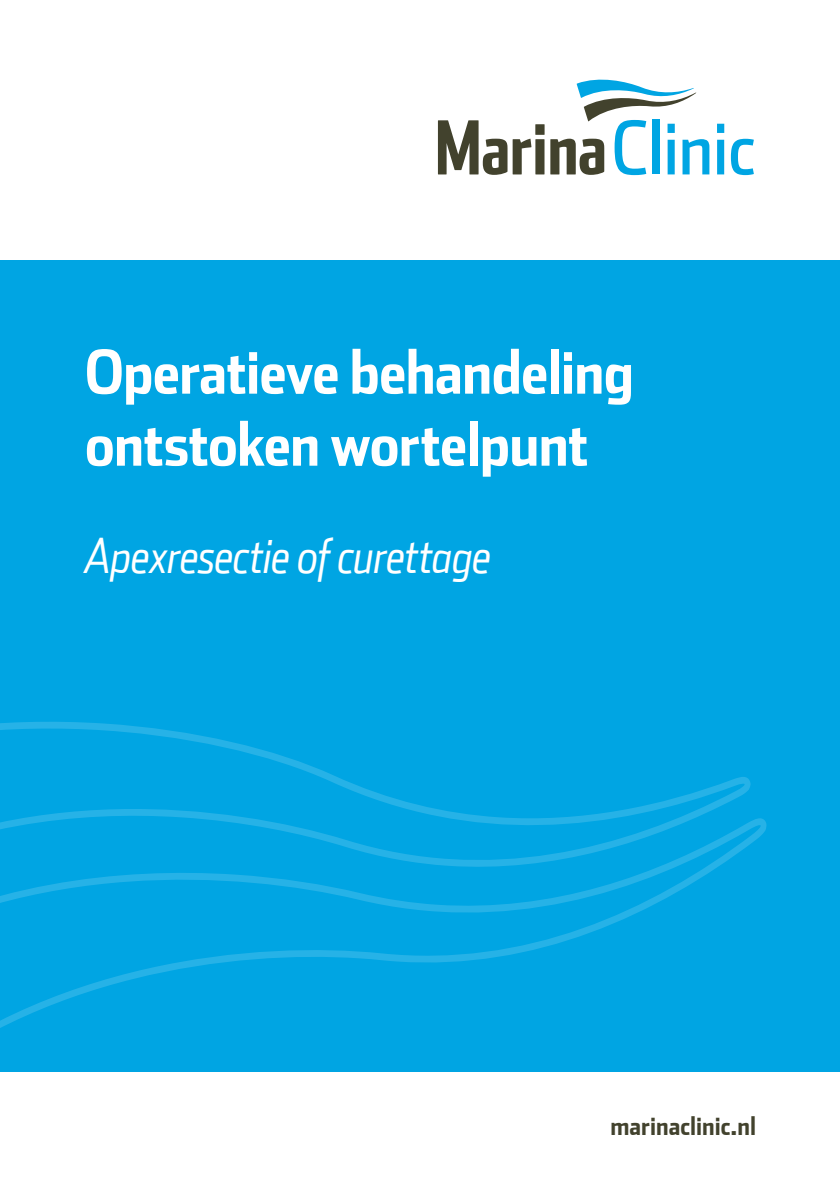
<style>
.page{position:relative;width:840px;height:1191px;background:#fff}
.page>*{position:absolute;margin:0;border:0;box-sizing:border-box;transform-origin:0 0}
.Titel{font:700 60px "Stainless Cond";letter-spacing:-.01em;color:#fff}
.Subtitel{font:italic 300 48px "Stainless Cond";letter-spacing:-.015em;color:#fff}
.t1{font:700 25px "Stainless Cond";color:#42422d}
</style>
<div class="page">
<div style="left:0;top:261px;width:839px;height:810px;background:#00a5e3"></div>
<svg style="left:437px;top:120px;width:107px;height:55px"></svg>
<svg style="left:550px;top:79px;width:159px;height:96px"></svg>
<svg style="left:717px;top:124px;width:6px;height:50px"></svg>
<svg style="left:730px;top:139px;width:23px;height:36px"></svg>
<svg style="left:1px;top:818px;width:765px;height:210px"></svg>
<svg style="left:1px;top:722px;width:751px;height:223px"></svg>
<svg style="left:0;top:723px;width:1px;height:305px"></svg>
<p class="Titel" style="left:85px;top:336px;width:550px">Operatieve behandeling</p>
<p class="Titel" style="left:85px;top:408px;width:504px">ontstoken wortelpunt</p>
<p class="Subtitel" style="left:85px;top:528px;width:408px">Apexresectie of curettage</p>
<p class="t1" style="left:610px;top:1110px;width:147px">marinaclinic.nl</p>
</div>
